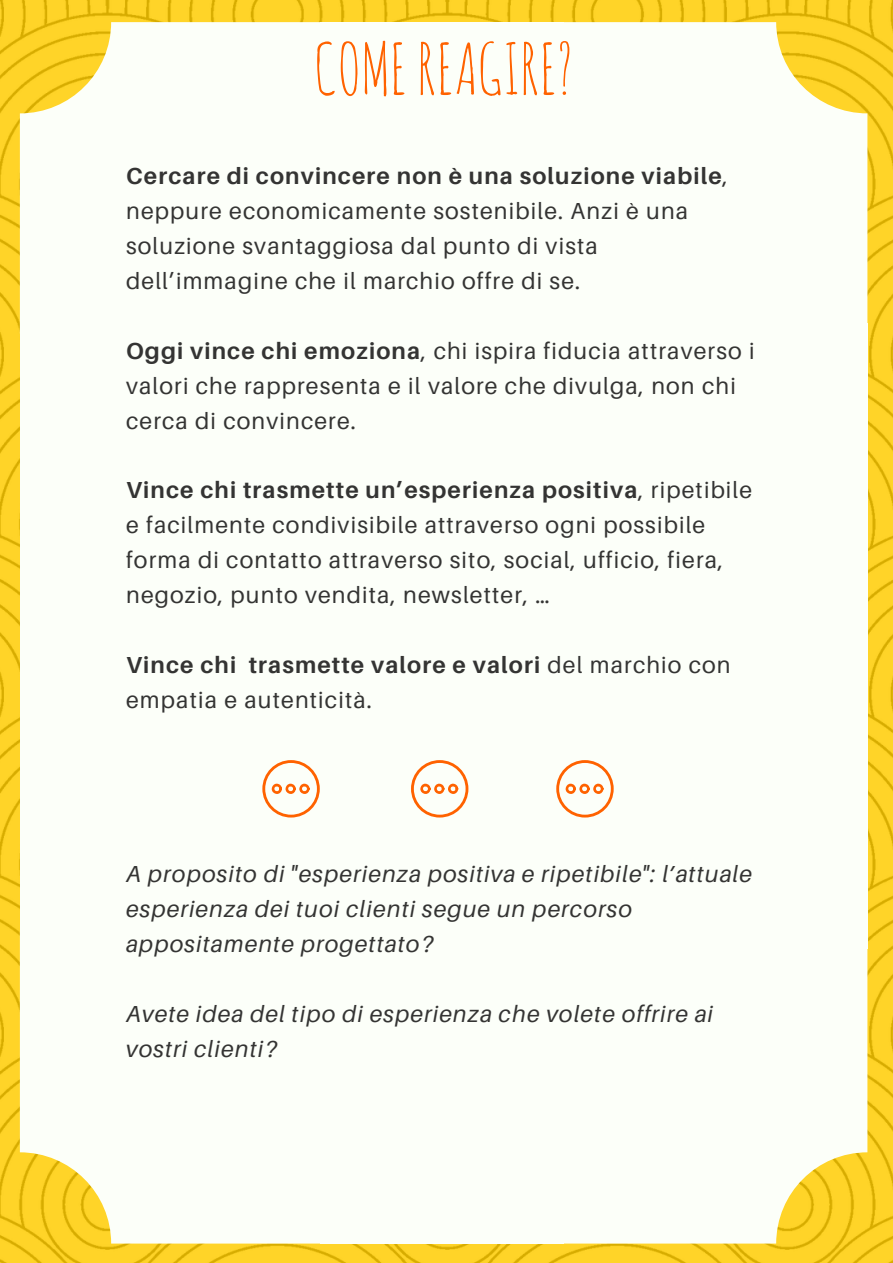
<style>
.page{position:relative;width:893px;height:1263px;background:#fff}
.page>*{position:absolute;margin:0;border:0;box-sizing:border-box;transform-origin:0 0}
.t1{font:69.6px "Amatic SC";color:#ff6200}
.t2{font:23.25px/35px "Aileron";letter-spacing:.05em;color:#343433}
.t3{font:italic 23.25px/35px "Aileron";letter-spacing:.05em;color:#343433}
.s1{font-weight:700}
</style>
<div class="page">
<img style="left:0;top:0;width:893px;height:1263px">
<svg style="left:20px;top:22px;width:301px;height:302px"></svg>
<div style="left:321px;top:22px;width:243px;height:311px;background:#fcfff9"></div>
<svg style="left:564px;top:22px;width:303px;height:302px"></svg>
<div style="left:20px;top:324px;width:311px;height:625px;background:#fcfff9"></div>
<div style="left:321px;top:324px;width:243px;height:625px;background:#fcfff9"></div>
<div style="left:556px;top:324px;width:311px;height:625px;background:#fcfff9"></div>
<svg style="left:20px;top:949px;width:301px;height:294px"></svg>
<div style="left:321px;top:932px;width:243px;height:311px;background:#fcfff9"></div>
<svg style="left:564px;top:949px;width:303px;height:294px"></svg>
<svg style="left:262px;top:760px;width:58px;height:57px"></svg>
<svg style="left:411px;top:760px;width:57px;height:57px"></svg>
<svg style="left:556px;top:760px;width:58px;height:57px"></svg>
<h1 class="t1" style="left:314px;top:24px;width:260px">COMEREAGIRE?</h1>
<p class="t2" style="left:126px;top:158px;width:603px"><span class="s1">Cercare di convincere non è una soluzione viabile</span>, neppure economicamente sostenibile. Anzi è una soluzione svantaggiosa dal punto di vista dell’immagine che il marchio offre di se.</p>
<p class="t2" style="left:126px;top:333px;width:630px"><span class="s1">Oggi vince chi emoziona</span>, chi ispira fiducia attraverso i valori che rappresenta e il valore che divulga, non chi cerca di convincere.</p>
<p class="t2" style="left:126px;top:472px;width:628px"><span class="s1">Vince chi trasmette un’esperienza positiva</span>, ripetibile e facilmente condivisibile attraverso ogni possibile forma di contatto attraverso sito, social, ufficio, fiera, negozio, punto vendita, newsletter, …</p>
<p class="t2" style="left:126px;top:647px;width:606px"><span class="s1">Vince chi trasmette valore e valori</span> del marchio con empatia e autenticità.</p>
<p class="t3" style="left:126px;top:856px;width:627px">A proposito di "esperienza positiva e ripetibile": l’attuale esperienza dei tuoi clienti segue un percorso appositamente progettato?</p>
<p class="t3" style="left:126px;top:996px;width:588px">Avete idea del tipo di esperienza che volete offrire ai vostri clienti?</p>
</div>
